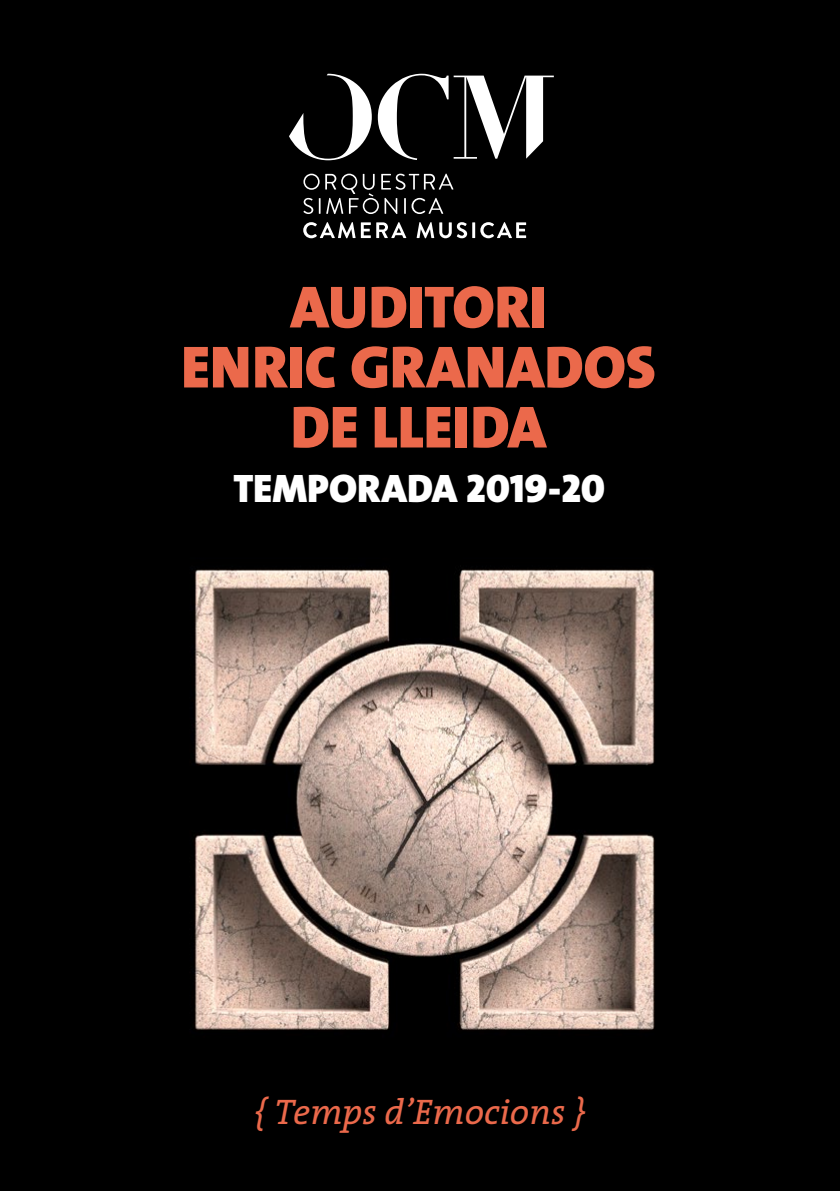
<style>
.page{position:relative;width:840px;height:1191px;background:#fff}
.page>*{position:absolute;margin:0;border:0;box-sizing:border-box;transform-origin:0 0}
.t1{font:900 60px/60px "The Sans";color:#eb694b;text-align:center}
.t2{font:40px "The Sans Black Caps";color:#fff}
.t3{font:italic 35.8px "The Serif";color:#eb694b}
</style>
<div class="page">
<img style="left:0;top:0;width:839px;height:1191px">
<svg style="left:289px;top:74px;width:82px;height:86px"></svg>
<svg style="left:377px;top:74px;width:176px;height:86px"></svg>
<svg style="left:303px;top:174px;width:150px;height:40px;background:#2e2e2e"></svg>
<svg style="left:303px;top:222px;width:67px;height:16px"></svg>
<svg style="left:376px;top:222px;width:30px;height:16px"></svg>
<svg style="left:416px;top:222px;width:51px;height:16px"></svg>
<hr style="left:472px;top:222px;width:3px;height:16px;background:#fff">
<svg style="left:480px;top:222px;width:46px;height:16px"></svg>
<p class="t1" style="left:181px;top:276px;width:476px">AUDITORI<br>ENRIC GRANADOS<br>DE LLEIDA</p>
<p class="t2" style="left:233px;top:454px;width:373px">TEMPORADA 2019-20</p>
<p class="t3" style="left:254px;top:1082px;width:332px">{ Temps d’Emocions }</p>
</div>
